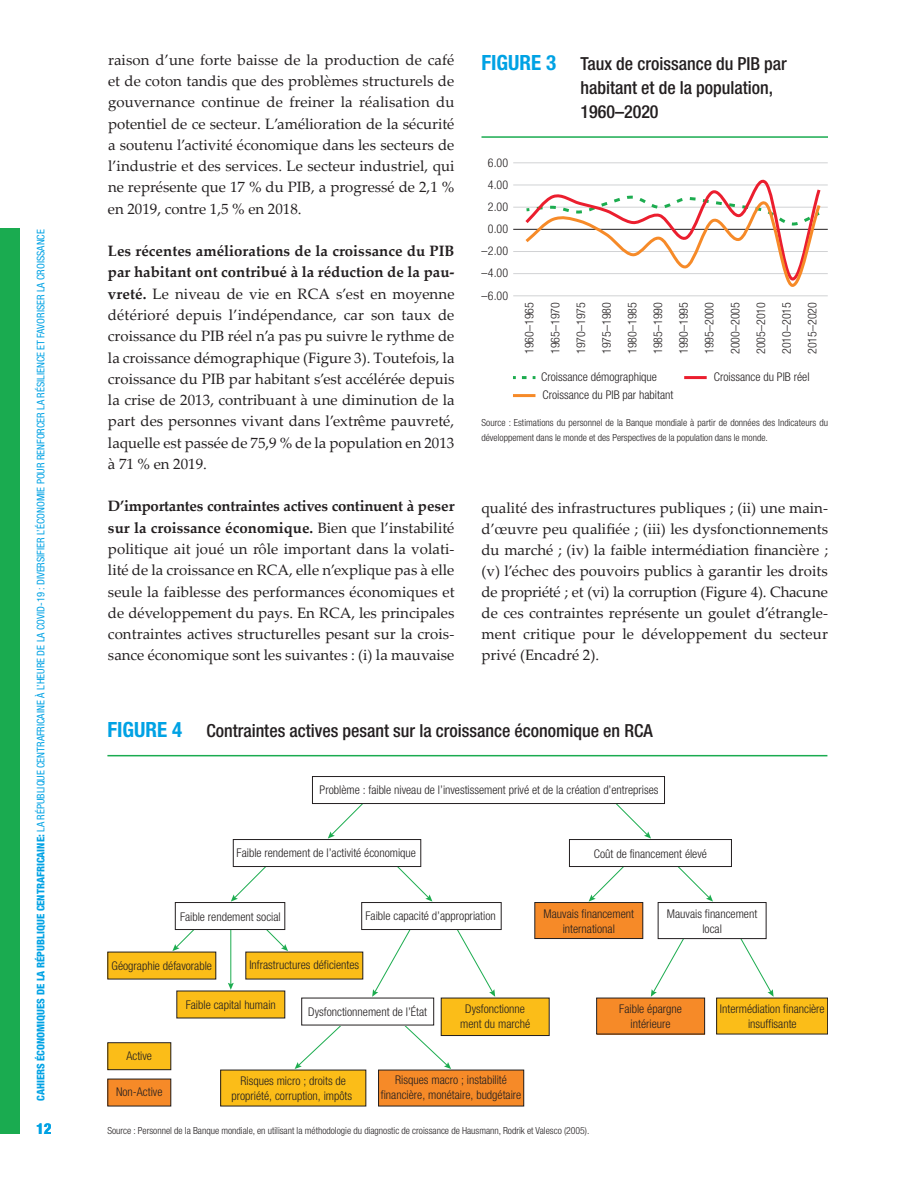
<style>
.page{position:relative;width:918px;height:1188px;background:#fff}
.page>*{position:absolute;margin:0;border:0;box-sizing:border-box;transform-origin:0 0}
.t1{font:500 condensed 18px/24px "Helvetica Neue";color:#231f20}
.t2{font:15px/21.3px "Palatino Linotype";color:#231f20;text-align:justify}
.t3{font:800 condensed 15px "Helvetica Neue";color:#00a2e4}
.t4{font:300 condensed 12px/25.7px "Helvetica Neue";color:#231f20;text-align:center}
.t5{font:condensed 10.5px "Helvetica Neue";color:#00a2e4}
.t6{font:300 condensed 9.75px/15px "Helvetica Neue";color:#231f20}
.s1{font-weight:800}
.s2{font-weight:700}
.s3{font-weight:700;font-size:21px;color:#00a2e4}
</style>
<div class="page">
<div style="left:0;top:229px;width:20px;height:905px;background:#1aab50"></div>
<hr style="left:513px;top:295px;width:315px;height:1px;background:#d1d2d4">
<hr style="left:513px;top:273px;width:315px;height:1px;background:#d1d2d4">
<hr style="left:513px;top:251px;width:315px;height:1px;background:#d1d2d4">
<hr style="left:513px;top:207px;width:315px;height:1px;background:#d1d2d4">
<hr style="left:513px;top:185px;width:315px;height:1px;background:#d1d2d4">
<hr style="left:513px;top:162px;width:315px;height:1px;background:#d1d2d4">
<hr style="left:513px;top:229px;width:315px;height:1px;background:#231f20">
<svg style="left:522px;top:179px;width:301px;height:108px"></svg>
<svg style="left:522px;top:376px;width:13px;height:3px"></svg>
<hr style="left:684px;top:376px;width:23px;height:3px;background:#eb1e2e">
<hr style="left:513px;top:394px;width:22px;height:3px;background:#f68a28">
<hr style="left:482px;top:136px;width:346px;height:2px;background:#1aab50">
<svg style="left:328px;top:804px;width:35px;height:35px"></svg>
<svg style="left:231px;top:865px;width:35px;height:37px"></svg>
<svg style="left:172px;top:928px;width:23px;height:23px"></svg>
<svg style="left:266px;top:928px;width:22px;height:23px"></svg>
<svg style="left:457px;top:930px;width:38px;height:67px"></svg>
<svg style="left:372px;top:930px;width:39px;height:67px"></svg>
<svg style="left:735px;top:929px;width:39px;height:68px"></svg>
<svg style="left:651px;top:929px;width:39px;height:68px"></svg>
<svg style="left:295px;top:1025px;width:47px;height:44px"></svg>
<svg style="left:403px;top:1024px;width:48px;height:45px"></svg>
<svg style="left:397px;top:865px;width:35px;height:37px"></svg>
<svg style="left:677px;top:867px;width:36px;height:35px"></svg>
<svg style="left:589px;top:867px;width:35px;height:35px"></svg>
<svg style="left:616px;top:804px;width:35px;height:35px"></svg>
<hr style="left:230px;top:930px;width:1px;height:55px;background:#1cac4f">
<svg style="left:228px;top:983px;width:6px;height:7px"></svg>
<div style="left:312px;top:776px;width:353px;height:28px;border:1px solid #231f20"></div>
<div style="left:108px;top:1043px;width:63px;height:27px;background:#fbbd18"></div>
<div style="left:107px;top:1042px;width:64px;height:28px;border:1px solid #231f20"></div>
<div style="left:108px;top:1079px;width:63px;height:27px;background:#f68a28"></div>
<div style="left:108px;top:952px;width:108px;height:27px;background:#fbbd18"></div>
<div style="left:246px;top:952px;width:117px;height:27px;background:#fbbd18"></div>
<div style="left:177px;top:991px;width:108px;height:27px;background:#fbbd18"></div>
<div style="left:221px;top:1070px;width:145px;height:36px;background:#fbbd18"></div>
<div style="left:379px;top:1070px;width:145px;height:36px;background:#f68a28"></div>
<div style="left:175px;top:902px;width:110px;height:28px;border:1px solid #231f20"></div>
<div style="left:361px;top:902px;width:141px;height:28px;border:1px solid #231f20"></div>
<div style="left:535px;top:903px;width:108px;height:36px;background:#f68a28"></div>
<div style="left:534px;top:902px;width:109px;height:37px;border:1px solid #231f20"></div>
<div style="left:658px;top:903px;width:108px;height:36px;background:#fff"></div>
<div style="left:658px;top:902px;width:108px;height:37px;border:1px solid #231f20"></div>
<div style="left:441px;top:998px;width:108px;height:38px;background:#fbbd18"></div>
<div style="left:441px;top:998px;width:109px;height:38px;border:1px solid #231f20"></div>
<div style="left:597px;top:998px;width:108px;height:36px;background:#f68a28"></div>
<div style="left:717px;top:998px;width:111px;height:36px;background:#fbbd18"></div>
<div style="left:233px;top:839px;width:188px;height:28px;border:1px solid #231f20"></div>
<div style="left:569px;top:839px;width:163px;height:28px;border:1px solid #231f20"></div>
<hr style="left:107px;top:755px;width:720px;height:1px;background:#1aab50">
<hr style="left:917px;top:0;width:1px;height:815px;background:#cadf84">
<p class="t5" style="left:35px;top:1101px;width:873px;rotate:-90deg"><span class="s1">CAHIERS ÉCONOMIQUES DE LA RÉPUBLIQUE CENTRAFRICAINE:</span> LA RÉPUBLIQUE CENTRAFRICAINE À L’HEURE DE LA COVID-19 : DIVERSIFIER L’ÉCONOMIE POUR RENFORCER LA RÉSILIENCE ET FAVORISER LA CROISSANCE</p>
<p class="t3" style="left:36px;top:1119px;width:17px">12</p>
<p class="t2" style="left:108px;top:49px;width:348px">raison d’une forte baisse de la production de café et de coton tandis que des problèmes structurels de gouvernance continue de freiner la réalisation du potentiel de ce secteur. L’amélioration de la sécurité a soutenu l’activité économique dans les secteurs de l’industrie et des services. Le secteur industriel, qui ne représente que 17 % du PIB, a progressé de 2,1 % en 2019, contre 1,5 % en 2018.</p>
<p class="t2" style="left:108px;top:240px;width:348px"><span class="s2">Les récentes améliorations de la croissance du PIB par habitant ont contribué à la réduction de la pau&shy;vreté.</span> Le niveau de vie en RCA s’est en moyenne détérioré depuis l’indépendance, car son taux de croissance du PIB réel n’a pas pu suivre le rythme de la croissance démographique (Figure 3). Toutefois, la croissance du PIB par habitant s’est accélérée depuis la crise de 2013, contribuant à une diminution de la part des personnes vivant dans l’extrême pauvreté, laquelle est passée de 75,9 % de la population en 2013 à 71 % en 2019.</p>
<p class="t2" style="left:108px;top:495px;width:348px"><span class="s2">D’importantes contraintes actives continuent à peser sur la croissance économique.</span> Bien que l’instabilité politique ait joué un rôle important dans la volati&shy;lité de la croissance en RCA, elle n’explique pas à elle seule la faiblesse des performances économiques et de développement du pays. En RCA, les principales contraintes actives structurelles pesant sur la crois&shy;sance économique sont les suivantes : (i) la mauvaise</p>
<p class="t2" style="left:481px;top:497px;width:348px">qualité des infrastructures publiques ; (ii) une main&shy;d’œuvre peu qualifiée ; (iii) les dysfonctionnements du marché ; (iv) la faible intermédiation financière ; (v) l’échec des pouvoirs publics à garantir les droits de propriété ; et (vi) la corruption (Figure 4). Chacune de ces contraintes représente un goulet d’étrangle&shy;ment critique pour le développement du secteur privé (Encadré 2).</p>
<p class="t1" style="left:581px;top:52px;width:208px;text-indent:-99px"><span class="s3">FIGURE 3</span> Taux de croissance du PIB par habitant et de la population,<br>1960–2020</p>
<p class="t4" style="left:488px;top:149px;width:22px">6.00</p>
<p class="t4" style="left:488px;top:172px;width:22px">4.00</p>
<p class="t4" style="left:488px;top:194px;width:22px">2.00</p>
<p class="t4" style="left:488px;top:216px;width:22px">0.00</p>
<p class="t4" style="left:482px;top:238px;width:28px">–2.00</p>
<p class="t4" style="left:482px;top:260px;width:28px">–4.00</p>
<p class="t4" style="left:482px;top:282px;width:28px">–6.00</p>
<p class="t4" style="left:516px;top:354px;width:54px;text-align:justify;rotate:-90deg">1960–1965<br>1965–1970<br>1970–1975<br>1975–1980<br>1980–1985<br>1985–1990<br>1990–1995<br>1995–2000<br>2000–2005<br>2005–2010<br>2010–2015<br>2015–2020</p>
<p class="t4" style="left:541px;top:364px;width:117px">Croissance démographique</p>
<p class="t4" style="left:714px;top:364px;width:97px">Croissance du PIB réel</p>
<p class="t4" style="left:543px;top:382px;width:132px">Croissance du PIB par habitant</p>
<p class="t6" style="left:482px;top:415px;width:348px">Source : Estimations du personnel de la Banque mondiale à partir de données des Indicateurs du développement dans le monde et des Perspectives de la population dans le monde.</p>
<p class="t1" style="left:107px;top:718px;width:547px"><span class="s3">FIGURE 4</span> Contraintes actives pesant sur la croissance économique en RCA</p>
<p class="t4" style="left:320px;top:777px;width:341px">Problème : faible niveau de l’investissement privé et de la création d’entreprises</p>
<p class="t4" style="left:237px;top:840px;width:181px">Faible rendement de l’activité économique</p>
<p class="t4" style="left:594px;top:841px;width:115px">Coût de financement élevé</p>
<p class="t4" style="left:180px;top:904px;width:102px">Faible rendement social</p>
<p class="t4" style="left:366px;top:903px;width:132px">Faible capacité d’appropriation</p>
<p class="t4" style="left:544px;top:906px;width:92px;line-height:15px">Mauvais financement international</p>
<p class="t4" style="left:667px;top:906px;width:92px;line-height:15px">Mauvais financement local</p>
<p class="t4" style="left:112px;top:953px;width:102px">Géographie défavorable</p>
<p class="t4" style="left:249px;top:952px;width:111px">Infrastructures déficientes</p>
<p class="t4" style="left:186px;top:992px;width:92px">Faible capital humain</p>
<p class="t4" style="left:308px;top:999px;width:120px">Dysfonctionnement de l’État</p>
<p class="t4" style="left:460px;top:1001px;width:71px;line-height:15px">Dysfonctionne ment du marché</p>
<p class="t4" style="left:619px;top:1001px;width:64px;line-height:15px">Faible épargne intérieure</p>
<p class="t4" style="left:720px;top:1001px;width:106px;line-height:15px">Intermédiation financière insuffisante</p>
<p class="t4" style="left:127px;top:1043px;width:27px">Active</p>
<p class="t4" style="left:116px;top:1079px;width:48px">Non-Active</p>
<p class="t4" style="left:232px;top:1073px;width:122px;line-height:15px">Risques micro ; droits de propriété, corruption, impôts</p>
<p class="t4" style="left:381px;top:1072px;width:142px;line-height:15px">Risques macro ; instabilité financière, monétaire, budgétaire</p>
<p class="t6" style="left:107px;top:1123px;width:484px">Source : Personnel de la Banque mondiale, en utilisant la méthodologie du diagnostic de croissance de Hausmann, Rodrik et Valesco (2005).</p>
</div>
